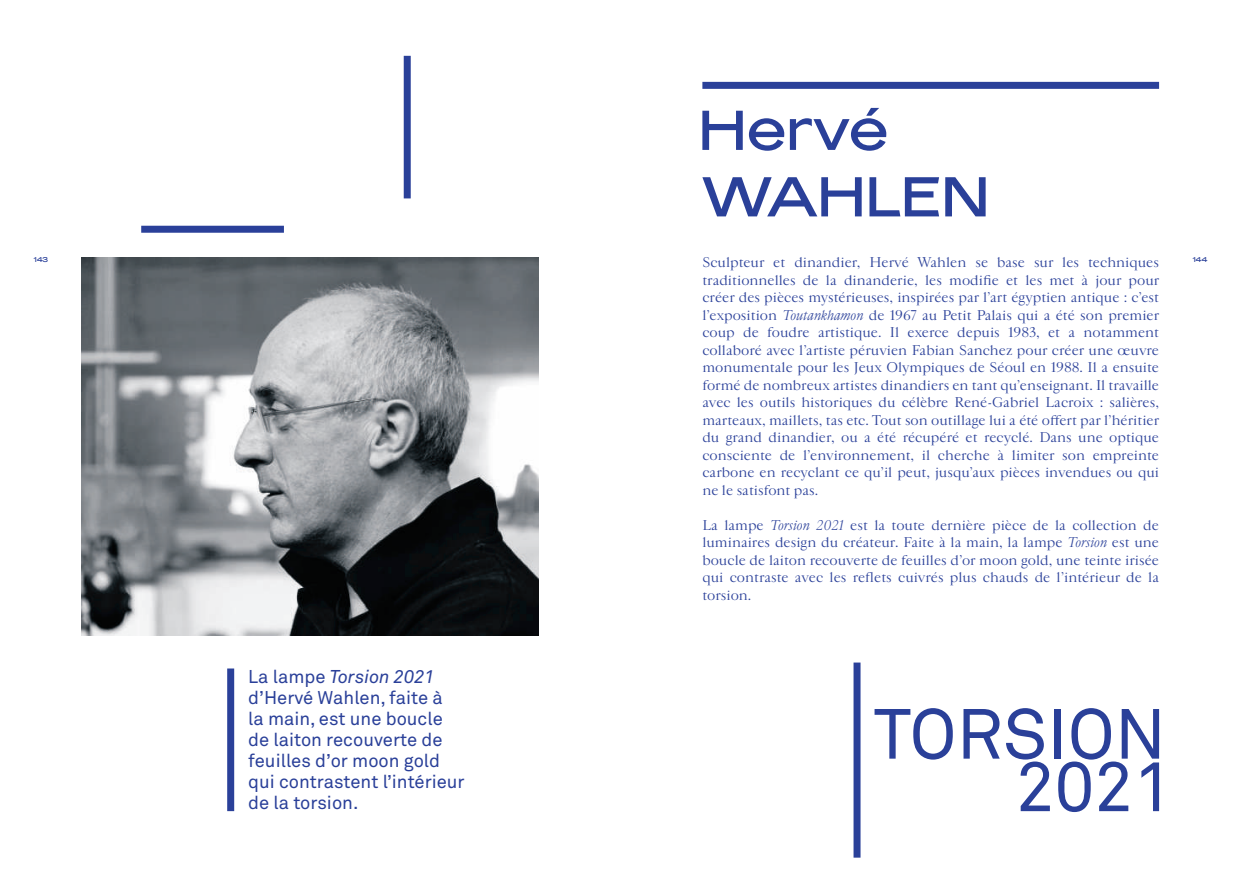
<style>
.page{position:relative;width:1241px;height:893px;background:#fff}
.page>*{position:absolute;margin:0;border:0;box-sizing:border-box;transform-origin:0 0}
.t1{font:70px "Akkurat Pro";color:#2a4099}
.t2{font:56px "Mars Extended";color:#2a4099}
.t3{font:18.38px/21px "Akkurat Pro";color:#2a4099}
.t4{font:13.12px/17.5px "Cardinal Classic Short";color:#2a4099;text-align:justify}
.t5{font:7px "Mars Extended";letter-spacing:-.005em;color:#2a4099}
.s1{font-style:italic}
</style>
<div class="page">
<div style="left:702px;top:82px;width:456px;height:7px;background:#2a4099"></div>
<div style="left:853px;top:662px;width:7px;height:196px;background:#2a4099"></div>
<div style="left:141px;top:226px;width:143px;height:7px;background:#2a4099"></div>
<div style="left:403px;top:56px;width:7px;height:142px;background:#2a4099"></div>
<div style="left:227px;top:668px;width:7px;height:143px;background:#2a4099"></div>
<img style="left:82px;top:257px;width:456px;height:379px">
<h2 class="t2" style="left:698px;top:92px;width:191px">Hervé</h2>
<h2 class="t2" style="left:702px;top:158px;width:288px">WAHLEN</h2>
<p class="t5" style="left:34px;top:255px;width:16px">143</p>
<p class="t5" style="left:1192px;top:255px;width:16px">144</p>
<p class="t4" style="left:702px;top:254px;width:458px">Sculpteur et dinandier, Hervé Wahlen se base sur les techniques traditionnelles de la dinanderie, les modifie et les met à jour pour créer des pièces mystérieuses, inspirées par l’art égyptien antique : c’est l’exposition <span class="s1">Toutankhamon</span> de 1967 au Petit Palais qui a été son premier coup de foudre artistique. Il exerce depuis 1983, et a notamment collaboré avec l’artiste péruvien Fabian Sanchez pour créer une œuvre monumentale pour les Jeux Olympiques de Séoul en 1988. Il a ensuite formé de nombreux artistes dinandiers en tant qu’enseignant. Il travaille avec les outils historiques du célèbre René-Gabriel Lacroix : salières, marteaux, maillets, tas etc. Tout son outillage lui a été offert par l’héritier du grand dinandier, ou a été récupéré et recyclé. Dans une optique consciente de l’environnement, il cherche à limiter son empreinte carbone en recyclant ce qu’il peut, jusqu’aux pièces invendues ou qui ne le satisfont pas.</p>
<p class="t4" style="left:702px;top:516px;width:458px">La lampe <span class="s1">Torsion 2021</span> est la toute dernière pièce de la collection de luminaires design du créateur. Faite à la main, la lampe <span class="s1">Torsion</span> est une boucle de laiton recouverte de feuilles d’or moon gold, une teinte irisée qui contraste avec les reflets cuivrés plus chauds de l’intérieur de la torsion.</p>
<h3 class="t3" style="left:248px;top:666px;width:218px">La lampe <span class="s1">Torsion 2021 </span>d’Hervé Wahlen, faite à<br>la main, est une boucle de laiton recouverte de feuilles d’or moon gold qui contrastent l’intérieur de la torsion.</h3>
<h1 class="t1" style="left:873px;top:693px;width:294px">TORSION</h1>
<h1 class="t1" style="left:1015px;top:746px;width:158px">2021</h1>
</div>
